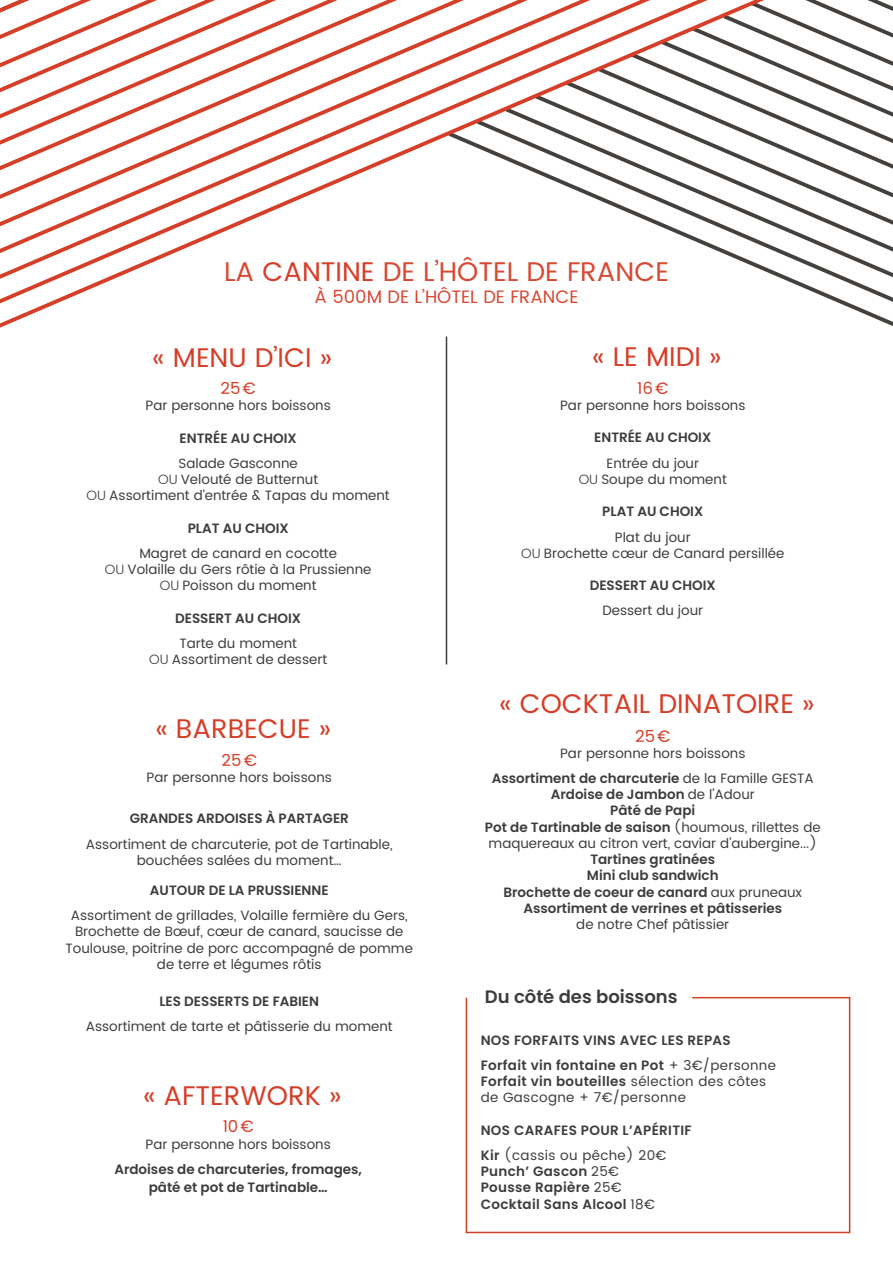
<style>
.page{position:relative;width:893px;height:1263px;background:#fff}
.page>*{position:absolute;margin:0;border:0;box-sizing:border-box;transform-origin:0 0}
.t1{font:27px "Poppins";color:#d53e27}
.t2{font:27px "Poppins";color:#d84933}
.t3{font:18px "Poppins";color:#d84933}
.t4{font:600 18px "Poppins";color:#3c3c3b}
.t5{font:16.5px "Poppins";color:#d53e27}
.t6{font:13.5px/16.2px "Poppins";color:#3c3c3b;text-align:center}
.t7{font:600 13.5px/16.2px "Poppins";color:#3c3c3b;text-align:center}
.t8{font:600 13.5px/25.2px "Poppins";letter-spacing:.025em;color:#3c3c3b}
.t9{font:13.5px/16.2px "Poppins";letter-spacing:.025em;color:#3c3c3b}
.s1{color:#d53e27}
.s2{font-weight:300}
.s3{font-weight:600}
.s4{font-weight:400}
</style>
<div class="page">
<svg style="left:778px;top:277px;width:115px;height:25px"></svg>
<svg style="left:764px;top:252px;width:129px;height:25px"></svg>
<svg style="left:764px;top:225px;width:129px;height:27px"></svg>
<svg style="left:764px;top:197px;width:129px;height:28px"></svg>
<svg style="left:764px;top:0;width:129px;height:197px"></svg>
<svg style="left:0;top:0;width:764px;height:328px"></svg>
<svg style="left:0;top:0;width:708px;height:303px"></svg>
<svg style="left:0;top:0;width:650px;height:279px"></svg>
<svg style="left:0;top:0;width:590px;height:253px"></svg>
<svg style="left:0;top:0;width:528px;height:226px"></svg>
<svg style="left:0;top:0;width:464px;height:199px"></svg>
<svg style="left:0;top:0;width:397px;height:170px"></svg>
<svg style="left:0;top:0;width:337px;height:145px"></svg>
<svg style="left:0;top:0;width:276px;height:118px"></svg>
<hr style="left:446px;top:336px;width:1px;height:328px;background:#3c3c3b">
<svg style="left:465px;top:996px;width:386px;height:238px"></svg>
<h1 class="t2" style="left:224px;top:252px;width:446px">LA <span class="s1">CANTINE</span> DE L’HÔTEL DE FRANCE</h1>
<h2 class="t3" style="left:315px;top:283px;width:265px">À 500M DE L’HÔTEL DE FRANCE</h2>
<h1 class="t1" style="left:152px;top:338px;width:181px">« MENU D’ICI »</h1>
<p class="t5" style="left:221px;top:376px;width:37px">25€</p>
<p class="t6" style="left:146px;top:398px;width:187px">Par personne hors boissons</p>
<p class="t7" style="left:180px;top:430px;width:119px">ENTRÉE AU CHOIX</p>
<p class="t6" style="left:87px;top:455px;width:305px">Salade Gasconne<br><span class="s2">OU</span> Velouté de Butternut<br><span class="s2">OU</span> Assortiment d’entrée &amp; Tapas du moment</p>
<p class="t7" style="left:188px;top:520px;width:103px">PLAT AU CHOIX</p>
<p class="t6" style="left:105px;top:545px;width:268px">Magret de canard en cocotte<br><span class="s2">OU</span> Volaille du Gers rôtie à la Prussienne<br><span class="s2">OU</span> Poisson du moment</p>
<p class="t7" style="left:175px;top:610px;width:128px">DESSERT AU CHOIX</p>
<p class="t6" style="left:149px;top:636px;width:179px">Tarte du moment<br><span class="s2">OU</span> Assortiment de dessert</p>
<h1 class="t1" style="left:155px;top:709px;width:177px">« BARBECUE »</h1>
<p class="t5" style="left:222px;top:748px;width:37px">25€</p>
<p class="t6" style="left:147px;top:770px;width:187px">Par personne hors boissons</p>
<p class="t7" style="left:130px;top:811px;width:221px">GRANDES ARDOISES À PARTAGER</p>
<p class="t6" style="left:86px;top:836px;width:308px">Assortiment de charcuterie, pot de Tartinable, bouchées salées du moment…</p>
<p class="t7" style="left:150px;top:882px;width:180px">AUTOUR DE LA PRUSSIENNE</p>
<p class="t6" style="left:66px;top:908px;width:349px">Assortiment de grillades, Volaille fermière du Gers, Brochette de Bœuf, cœur de canard, saucisse de Toulouse, poitrine de porc accompagné de pomme de terre et légumes rôtis</p>
<p class="t7" style="left:159px;top:993px;width:161px">LES DESSERTS DE FABIEN</p>
<p class="t6" style="left:86px;top:1019px;width:309px">Assortiment de tarte et pâtisserie du moment</p>
<h1 class="t1" style="left:143px;top:1076px;width:200px">« AFTERWORK »</h1>
<p class="t5" style="left:223px;top:1115px;width:33px">10€</p>
<p class="t6" style="left:146px;top:1136px;width:187px">Par personne hors boissons</p>
<p class="t7" style="left:114px;top:1160px;width:249px;line-height:18px">Ardoises de charcuteries, fromages, pâté et pot de Tartinable…</p>
<h1 class="t1" style="left:592px;top:337px;width:131px">« LE MIDI »</h1>
<p class="t5" style="left:637px;top:376px;width:33px">16€</p>
<p class="t6" style="left:560px;top:398px;width:187px">Par personne hors boissons</p>
<p class="t7" style="left:594px;top:430px;width:119px">ENTRÉE AU CHOIX</p>
<p class="t6" style="left:579px;top:455px;width:150px">Entrée du jour<br><span class="s2">OU</span> Soupe du moment</p>
<p class="t7" style="left:602px;top:503px;width:103px">PLAT AU CHOIX</p>
<p class="t6" style="left:521px;top:529px;width:265px">Plat du jour<br><span class="s2">OU</span> Brochette cœur de Canard persillée</p>
<p class="t7" style="left:590px;top:577px;width:128px">DESSERT AU CHOIX</p>
<p class="t6" style="left:602px;top:603px;width:102px">Dessert du jour</p>
<h1 class="t1" style="left:499px;top:684px;width:317px">« COCKTAIL DINATOIRE »</h1>
<p class="t5" style="left:635px;top:724px;width:37px">25€</p>
<p class="t6" style="left:492px;top:741px;width:324px;line-height:25.2px">Par personne hors boissons<br><span class="s3">Assortiment de charcuterie</span> de la Famille GESTA</p>
<p class="t6" style="left:485px;top:787px;width:337px"><span class="s3">Ardoise de Jambon</span> de l’Adour<br><span class="s3">Pâté de Papi<br>Pot de Tartinable de saison</span> (houmous, rillettes de maquereaux au citron vert, caviar d’aubergine...)</p>
<p class="t7" style="left:503px;top:851px;width:300px">Tartines gratinées<br>Mini club sandwich<br>Brochette de coeur de canard <span class="s4">aux pruneaux<br></span>Assortiment de verrines et pâtisseries</p>
<p class="t6" style="left:576px;top:916px;width:154px">de notre Chef pâtissier</p>
<h2 class="t4" style="left:485px;top:986px;width:194px">Du côté des boissons</h2>
<p class="t8" style="left:481px;top:1027px;width:297px">NOS FORFAITS VINS AVEC LES REPAS<br>Forfait vin fontaine en Pot <span class="s4">+ 3€/personne</span></p>
<p class="t9" style="left:481px;top:1074px;width:287px"><span class="s3">Forfait vin bouteilles</span> sélection des côtes de Gascogne + 7€/personne</p>
<p class="t8" style="left:481px;top:1117px;width:213px">NOS CARAFES POUR L’APÉRITIF<br>Kir <span class="s4">(cassis ou pêche) 20€</span></p>
<p class="t8" style="left:481px;top:1163px;width:176px;line-height:16.2px">Punch’ Gascon <span class="s4">25€<br></span>Pousse Rapière <span class="s4">25€<br></span>Cocktail Sans Alcool <span class="s4">18€</span></p>
</div>
